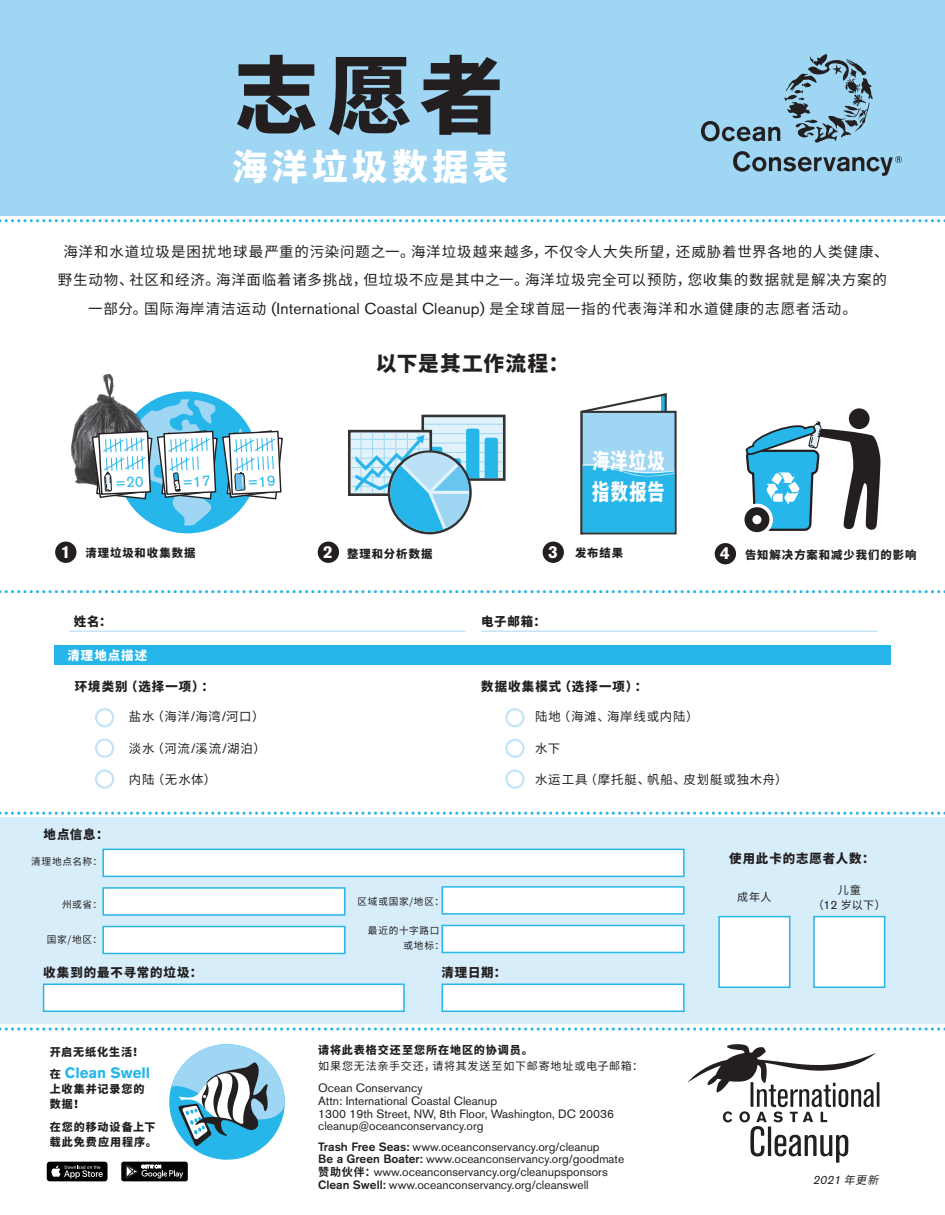
<style>
.page{position:relative;width:945px;height:1215px;background:#fff}
.page>*{position:absolute;margin:0;border:0;box-sizing:border-box;transform-origin:0 0}
.t1{font:900 84.15px "Noto Sans CJ Ksc";color:#231f20}
.t2{font:900 35.85px "Noto Sans CJ Ksc";letter-spacing:.12em;color:#fff}
.t3{font:900 22.05px/31.5px "Noto Sans CJ Ksc";letter-spacing:.075em;color:#fff;scale:.78 1}
.t4{font:900 20.7px "Noto Sans CJ Ksc";letter-spacing:.06em;color:#231f20}
.t5{font:700 15px "Akzidenz Grotesk BE";color:#26b6ea}
.t6{font:14.55px/28.5px "Noto Sans CJ Ksc";letter-spacing:.06em;color:#231f20;text-align:center}
.t7{font:12.45px "Noto Sans CJ Ksc";letter-spacing:.065em;color:#231f20}
.t8{font:900 12.45px "Noto Sans CJ Ksc";letter-spacing:.08em;color:#231f20}
.t9{font:900 12.45px "Noto Sans CJ Ksc";letter-spacing:.085em;color:#fff}
.t10{font:12px/12.8px "Akzidenz Grotesk BE";color:#231f20}
.t11{font:italic 12px "Akzidenz Grotesk BE";color:#231f20}
.t12{font:900 11.4px "Noto Sans CJ Ksc";letter-spacing:.09em;color:#231f20}
.t13{font:900 11.1px/15px "Noto Sans CJ Ksc";letter-spacing:.085em;color:#231f20}
.t14{font:11.1px/15px "Noto Sans CJ Ksc";letter-spacing:.065em;color:#231f20;text-align:center}
.t15{font:9.6px/15px "Noto Sans CJ Ksc";letter-spacing:.07em;color:#231f20}
.s1{font-family:"Akzidenz Grotesk BE";font-size:15.75px}
.s2{font-family:"Akzidenz Grotesk BE";font-weight:700;font-size:17.25px;color:#fff}
.s3{font-family:"Akzidenz Grotesk BE";font-size:13.5px}
.s4{font-family:"Noto Sans CJ Ksc";font-weight:900;font-size:11.1px;color:#231f20}
.s5{font-weight:500}
.s6{font-family:"Noto Sans CJ Ksc";font-weight:700;font-size:11.1px}
.s7{font-family:"Akzidenz Grotesk BE";font-size:12px}
.s8{font-family:"Noto Sans CJ Ksc";font-size:11.1px}
</style>
<div class="page">
<div style="left:0;top:0;width:945px;height:216px;background:#9fd6f4"></div>
<div style="left:0;top:817px;width:945px;height:207px;background:#d7edf9"></div>
<svg style="left:421px;top:415px;width:85px;height:66px;background:#b3c3cc"></svg>
<hr style="left:424px;top:424px;width:79px;height:1px;background:#9fd6f4">
<hr style="left:424px;top:433px;width:79px;height:1px;background:#9fd6f4">
<hr style="left:424px;top:443px;width:79px;height:1px;background:#9fd6f4">
<hr style="left:424px;top:452px;width:79px;height:1px;background:#9fd6f4">
<hr style="left:424px;top:462px;width:79px;height:1px;background:#9fd6f4">
<hr style="left:424px;top:471px;width:79px;height:1px;background:#9fd6f4">
<svg style="left:485px;top:438px;width:13px;height:40px"></svg>
<div style="left:348px;top:430px;width:84px;height:66px;background:#e1f2fb;border:3px solid #323333"></div>
<hr style="left:351px;top:439px;width:78px;height:1px;background:#9fd6f4">
<hr style="left:351px;top:448px;width:78px;height:1px;background:#9fd6f4">
<hr style="left:351px;top:458px;width:78px;height:1px;background:#9fd6f4">
<hr style="left:351px;top:467px;width:78px;height:1px;background:#9fd6f4">
<hr style="left:351px;top:477px;width:78px;height:1px;background:#9fd6f4">
<hr style="left:351px;top:486px;width:78px;height:1px;background:#9fd6f4">
<svg style="left:355px;top:429px;width:124px;height:106px"></svg>
<div style="left:318px;top:542px;width:21px;height:21px;background:#231f20;border-radius:50%"></div>
<div style="left:102px;top:887px;width:244px;height:29px;background:#fff;border:2px solid #26b6ea"></div>
<div style="left:442px;top:886px;width:243px;height:29px;background:#fff;border:2px solid #26b6ea"></div>
<div style="left:102px;top:926px;width:244px;height:28px;background:#fff;border:2px solid #26b6ea"></div>
<div style="left:442px;top:925px;width:243px;height:28px;background:#fff;border:2px solid #26b6ea"></div>
<div style="left:718px;top:916px;width:72px;height:72px;background:#fff;border:2px solid #26b6ea"></div>
<div style="left:813px;top:916px;width:72px;height:72px;background:#fff;border:2px solid #26b6ea"></div>
<div style="left:102px;top:849px;width:583px;height:28px;background:#fff;border:2px solid #26b6ea"></div>
<div style="left:43px;top:983px;width:362px;height:29px;background:#fff;border:2px solid #26b6ea"></div>
<div style="left:55px;top:542px;width:21px;height:21px;background:#231f20;border-radius:50%"></div>
<div style="left:543px;top:542px;width:21px;height:21px;background:#231f20;border-radius:50%"></div>
<svg style="left:675px;top:411px;width:2px;height:123px"></svg>
<svg style="left:580px;top:393px;width:95px;height:142px;background:#70c2e4"></svg>
<svg style="left:0;top:219px;width:945px;height:3px"></svg>
<svg style="left:0;top:812px;width:945px;height:3px"></svg>
<svg style="left:0;top:590px;width:945px;height:3px"></svg>
<svg style="left:0;top:1027px;width:945px;height:4px"></svg>
<div style="left:715px;top:543px;width:21px;height:21px;background:#231f20;border-radius:50%"></div>
<div style="left:849px;top:408px;width:21px;height:21px;background:#231f20;border-radius:50%"></div>
<svg style="left:745px;top:421px;width:136px;height:111px"></svg>
<div style="left:442px;top:983px;width:243px;height:29px;background:#fff;border:2px solid #26b6ea"></div>
<svg style="left:688px;top:1044px;width:192px;height:119px"></svg>
<svg style="left:47px;top:1162px;width:61px;height:19px"></svg>
<div style="left:121px;top:1162px;width:67px;height:19px;background:#040503;border-radius:2px"></div>
<svg style="left:126px;top:1044px;width:159px;height:135px"></svg>
<div style="left:54px;top:645px;width:837px;height:20px;background:#26b6ea"></div>
<hr style="left:69px;top:631px;width:397px;height:1px;background:#c4e5f8">
<hr style="left:481px;top:631px;width:396px;height:1px;background:#c4e5f8">
<div style="left:95px;top:708px;width:19px;height:19px;border:2px solid #c4e5f8;border-radius:50%"></div>
<div style="left:95px;top:739px;width:19px;height:19px;border:2px solid #c4e5f8;border-radius:50%"></div>
<div style="left:95px;top:769px;width:19px;height:20px;border:2px solid #c4e5f8;border-radius:50%"></div>
<div style="left:505px;top:708px;width:20px;height:19px;border:2px solid #c4e5f8;border-radius:50%"></div>
<div style="left:505px;top:739px;width:20px;height:19px;border:2px solid #c4e5f8;border-radius:50%"></div>
<div style="left:505px;top:769px;width:20px;height:20px;border:2px solid #c4e5f8;border-radius:50%"></div>
<svg style="left:701px;top:54px;width:172px;height:89px"></svg>
<svg style="left:733px;top:151px;width:169px;height:25px"></svg>
<svg style="left:72px;top:375px;width:211px;height:158px"></svg>
<h1 class="t1" style="left:234px;top:48px;width:271px">志愿者</h1>
<h2 class="t2" style="left:232px;top:147px;width:278px">海洋垃圾数据表</h2>
<p class="t6" style="left:58px;top:238px;width:832px">海洋和水道垃圾是困扰地球最严重的污染问题之一。海洋垃圾越来越多，不仅令人大失所望，还威胁着世界各地的人类健康、野生动物、社区和经济。海洋面临着诸多挑战，但垃圾不应是其中之一。海洋垃圾完全可以预防，您收集的数据就是解决方案的一部分。国际海岸清洁运动 <span class="s1">(International Coastal Cleanup)</span> 是全球首屈一指的代表海洋和水道健康的志愿者活动。</p>
<h3 class="t4" style="left:376px;top:352px;width:195px">以下是其工作流程：</h3>
<h3 class="t3" style="left:592px;top:445px;width:95px">海洋垃圾指数报告</h3>
<p class="t12" style="left:323px;top:547px;width:111px"><span class="s2">2</span> 整理和分析数据</p>
<p class="t12" style="left:61px;top:547px;width:136px"><span class="s2">1</span> 清理垃圾和收集数据</p>
<p class="t12" style="left:548px;top:547px;width:76px"><span class="s2">3</span> 发布结果</p>
<p class="t12" style="left:720px;top:548px;width:198px"><span class="s2">4</span> 告知解决方案和减少我们的影响</p>
<p class="t8" style="left:74px;top:615px;width:40px">姓名：</p>
<p class="t8" style="left:481px;top:615px;width:66px">电子邮箱：</p>
<p class="t9" style="left:68px;top:649px;width:81px">清理地点描述</p>
<p class="t8" style="left:75px;top:680px;width:140px">环境类别（选择一项）：</p>
<p class="t7" style="left:129px;top:710px;width:137px">盐水（海洋<span class="s3">/</span>海湾<span class="s3">/</span>河口）</p>
<p class="t7" style="left:129px;top:741px;width:138px">淡水（河流<span class="s3">/</span>溪流<span class="s3">/</span>湖泊）</p>
<p class="t7" style="left:129px;top:773px;width:89px">内陆（无水体）</p>
<p class="t8" style="left:481px;top:680px;width:168px">数据收集模式（选择一项）：</p>
<p class="t7" style="left:535px;top:710px;width:165px">陆地（海滩、海岸线或内陆）</p>
<p class="t7" style="left:535px;top:741px;width:26px">水下</p>
<p class="t7" style="left:535px;top:773px;width:254px">水运工具（摩托艇、帆船、皮划艇或独木舟）</p>
<p class="t8" style="left:44px;top:827px;width:66px">地点信息：</p>
<p class="t15" style="left:31px;top:854px;width:73px">清理地点名称：</p>
<p class="t15" style="left:62px;top:897px;width:42px">州或省：</p>
<p class="t15" style="left:47px;top:933px;width:57px">国家/地区：</p>
<p class="t15" style="left:358px;top:894px;width:88px">区域或国家/地区：</p>
<p class="t15" style="left:403px;top:924px;width:42px;text-indent:-35px">最近的十字路口或地标：</p>
<p class="t8" style="left:43px;top:966px;width:161px">收集到的最不寻常的垃圾：</p>
<p class="t8" style="left:441px;top:966px;width:66px">清理日期：</p>
<p class="t13" style="left:50px;top:1045px;width:95px">开启无纸化生活！</p>
<p class="t5" style="left:50px;top:1065px;width:102px"><span class="s4">在</span> Clean Swell</p>
<p class="t13" style="left:50px;top:1082px;width:96px">上收集并记录您的数据！</p>
<p class="t13" style="left:50px;top:1120px;width:109px">在您的移动设备上下载此免费应用程序。</p>
<p class="t13" style="left:318px;top:1043px;width:216px">请将此表格交还至您所在地区的协调员。</p>
<p class="t14" style="left:318px;top:1059px;width:326px">如果您无法亲手交还，请将其发送至如下邮寄地址或电子邮箱：</p>
<p class="t10" style="left:318px;top:1081px;width:297px">Ocean Conservancy<br>Attn: International Coastal Cleanup<br>1300 19th Street, NW, 8th Floor, Washington, DC 20036 cleanup@oceanconservancy.org</p>
<p class="t10" style="left:318px;top:1140px;width:308px"><span class="s5">Trash Free Seas:</span> www.oceanconservancy.org/cleanup<br><span class="s5">Be a Green Boater:</span> www.oceanconservancy.org/goodmate<span class="s6">赞助伙伴：</span>www.oceanconservancy.org/cleanupsponsors <span class="s5">Clean Swell:</span> www.oceanconservancy.org/cleanswell</p>
<p class="t8" style="left:729px;top:851px;width:147px">使用此卡的志愿者人数：</p>
<p class="t14" style="left:737px;top:890px;width:36px">成年人</p>
<p class="t14" style="left:813px;top:883px;width:74px">儿童<br>（<span class="s7">12</span> 岁以下）</p>
<p class="t11" style="left:813px;top:1173px;width:73px">2021 <span class="s8">年更新</span></p>
</div>
